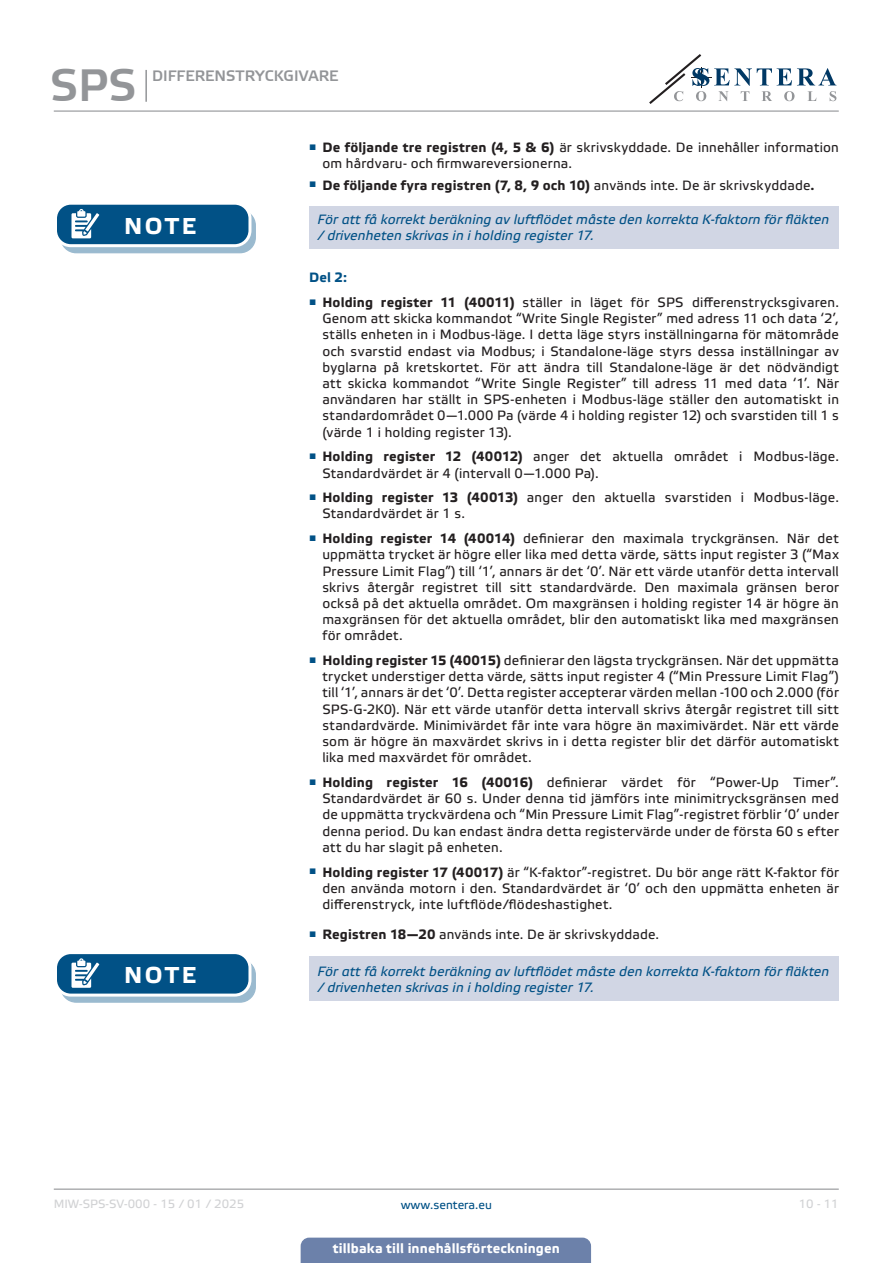
<style>
.page{position:relative;width:893px;height:1263px;background:#fff}
.page>*{position:absolute;margin:0;border:0;box-sizing:border-box;transform-origin:0 0}
.t1{font:45px "Etelka Medium Pro";color:#939598}
.t2{font:700 22.95px "Etelka Text Pro";letter-spacing:.105em;color:#fff}
.t3{font:15px "Etelka Medium Pro";color:#939598}
.t4{font:13.5px/16.2px "Etelka Text Pro";letter-spacing:.015em;color:#231f20;text-align:justify}
.attention{font:italic 13.5px "Etelka Text Pro";letter-spacing:.01em;color:#015186}
.t5{font:700 13.5px "Etelka Text Pro";letter-spacing:.015em;color:#231f20}
.t6{font:700 13.5px "Etelka Text Pro";letter-spacing:.01em;color:#fff}
.body{font:700 13.5px "Etelka Text Pro";color:#015186}
.t7{font:12px "Etelka Text Pro";color:#d1d2d4}
.t8{font:12px "Etelka Text Pro";color:#015186}
.s1{font-weight:700}
.s2{font-weight:400}
</style>
<div class="page">
<hr style="left:54px;top:111px;width:785px;height:1px;background:#939598">
<hr style="left:54px;top:1188px;width:785px;height:2px;background:#939598">
<svg style="left:649px;top:54px;width:187px;height:50px"></svg>
<div style="left:301px;top:1237px;width:290px;height:26px;background:#6c81aa"></div>
<hr style="left:145px;top:70px;width:2px;height:32px;background:#939598">
<div style="left:309px;top:206px;width:530px;height:43px;background:#d1d6e4"></div>
<svg style="left:61px;top:210px;width:194px;height:43px"></svg>
<div style="left:60px;top:210px;width:196px;height:43px;border:1px solid #015186;border-radius:15px"></div>
<div style="left:56px;top:203px;width:194px;height:43px;background:#015186;border-radius:15px"></div>
<div style="left:54px;top:202px;width:197px;height:45px;border:3px solid #fff;border-radius:15px"></div>
<svg style="left:71px;top:209px;width:34px;height:37px"></svg>
<div style="left:309px;top:956px;width:530px;height:45px;background:#d1d6e4"></div>
<svg style="left:61px;top:960px;width:194px;height:42px"></svg>
<div style="left:60px;top:959px;width:196px;height:44px;border:1px solid #015186;border-radius:15px"></div>
<div style="left:56px;top:952px;width:194px;height:43px;background:#015186;border-radius:15px"></div>
<div style="left:54px;top:951px;width:197px;height:45px;border:3px solid #fff;border-radius:15px"></div>
<svg style="left:71px;top:958px;width:34px;height:38px"></svg>
<h1 class="t1" style="left:50px;top:61px;width:88px">SPS</h1>
<p class="t3" style="left:152px;top:67px;width:188px">DIFFERENSTRYCKGIVARE</p>
<p class="t2" style="left:124px;top:213px;width:73px">NOTE</p>
<p class="t2" style="left:124px;top:963px;width:73px">NOTE</p>
<p class="t4" style="left:322px;top:140px;width:518px;text-indent:-13px"><sup>■</sup> <span class="s1">De följande tre registren (4, 5 &amp; 6)</span> är skrivskyddade. De innehåller information om hårdvaru- och firmwareversionerna.</p>
<p class="t5" style="left:309px;top:177px;width:507px"><sup>■</sup> De följande fyra registren (7, 8, 9 och 10) <span class="s2">används inte. De är skrivskyddade</span>.</p>
<p class="attention" style="left:318px;top:212px;width:513px">För att få korrekt beräkning av luftflödet måste den korrekta K-faktorn för fläkten</p>
<p class="attention" style="left:318px;top:228px;width:278px">/ drivenheten skrivas in i holding register 17.</p>
<p class="body" style="left:309px;top:270px;width:40px">Del 2:</p>
<p class="t4" style="left:322px;top:295px;width:518px;text-indent:-13px"><sup>■</sup> <span class="s1">Holding register 11 (40011)</span> ställer in läget för SPS differenstrycksgivaren.<br>Genom att skicka kommandot “Write Single Register” med adress 11 och data ‘2’, ställs enheten in i Modbus-läge. I detta läge styrs inställningarna för mätområde och svarstid endast via Modbus; i Standalone-läge styrs dessa inställningar av byglarna på kretskortet. För att ändra till Standalone-läge är det nödvändigt att skicka kommandot “Write Single Register” till adress 11 med data ‘1’. När användaren har ställt in SPS-enheten i Modbus-läge ställer den automatiskt in standardområdet 0—1.000 Pa (värde 4 i holding register 12) och svarstiden till 1 s (värde 1 i holding register 13).</p>
<p class="t4" style="left:322px;top:449px;width:518px;text-indent:-13px"><sup>■</sup> <span class="s1">Holding register 12 (40012)</span> anger det aktuella området i Modbus-läge.<br>Standardvärdet är 4 (intervall 0—1.000 Pa).</p>
<p class="t4" style="left:322px;top:490px;width:518px;text-indent:-13px"><sup>■</sup> <span class="s1">Holding register 13 (40013)</span> anger den aktuella svarstiden i Modbus-läge.<br>Standardvärdet är 1 s.</p>
<p class="t4" style="left:322px;top:531px;width:518px;text-indent:-13px"><sup>■</sup> <span class="s1">Holding register 14 (40014)</span> definierar den maximala tryckgränsen. När det uppmätta trycket är högre eller lika med detta värde, sätts input register 3 (“Max Pressure Limit Flag”) till ‘1’, annars är det ‘0’. När ett värde utanför detta intervall skrivs återgår registret till sitt standardvärde. Den maximala gränsen beror också på det aktuella området. Om maxgränsen i holding register 14 är högre än maxgränsen för det aktuella området, blir den automatiskt lika med maxgränsen för området.</p>
<p class="t4" style="left:322px;top:653px;width:518px;text-indent:-13px"><sup>■</sup> <span class="s1">Holding register 15 (40015)</span> definierar den lägsta tryckgränsen. När det uppmätta trycket understiger detta värde, sätts input register 4 (“Min Pressure Limit Flag”) till ‘1’, annars är det ‘0’. Detta register accepterar värden mellan -100 och 2.000 (för SPS-G-2K0). När ett värde utanför detta intervall skrivs återgår registret till sitt standardvärde. Minimivärdet får inte vara högre än maximivärdet. När ett värde som är högre än maxvärdet skrivs in i detta register blir det därför automatiskt lika med maxvärdet för området.</p>
<p class="t4" style="left:322px;top:775px;width:518px;text-indent:-13px"><sup>■</sup> <span class="s1">Holding register 16 (40016)</span> definierar värdet för “Power-Up Timer”.<br>Standardvärdet är 60 s. Under denna tid jämförs inte minimitrycksgränsen med de uppmätta tryckvärdena och “Min Pressure Limit Flag”-registret förblir ‘0’ under denna period. Du kan endast ändra detta registervärde under de första 60 s efter att du har slagit på enheten.</p>
<p class="t4" style="left:322px;top:864px;width:518px;text-indent:-13px"><sup>■</sup> <span class="s1">Holding register 17 (40017)</span> är “K-faktor”-registret. Du bör ange rätt K-faktor för den använda motorn i den. Standardvärdet är ‘0’ och den uppmätta enheten är differenstryck, inte luftflöde/flödeshastighet.</p>
<p class="t4" style="left:309px;top:927px;width:351px"><sup>■</sup> <span class="s1">Registren 18—20</span> används inte. De är skrivskyddade.</p>
<p class="attention" style="left:318px;top:963px;width:513px">För att få korrekt beräkning av luftflödet måste den korrekta K-faktorn för fläkten</p>
<p class="attention" style="left:318px;top:980px;width:278px">/ drivenheten skrivas in i holding register 17.</p>
<p class="t7" style="left:54px;top:1197px;width:192px">MIW-SPS-SV-000 - 15 / 01 / 2025</p>
<p class="t8" style="left:401px;top:1198px;width:93px">www.sentera.eu</p>
<p class="t7" style="left:799px;top:1197px;width:42px">10 - 11</p>
<p class="t6" style="left:333px;top:1240px;width:229px">tillbaka till innehållsförteckningen</p>
</div>
